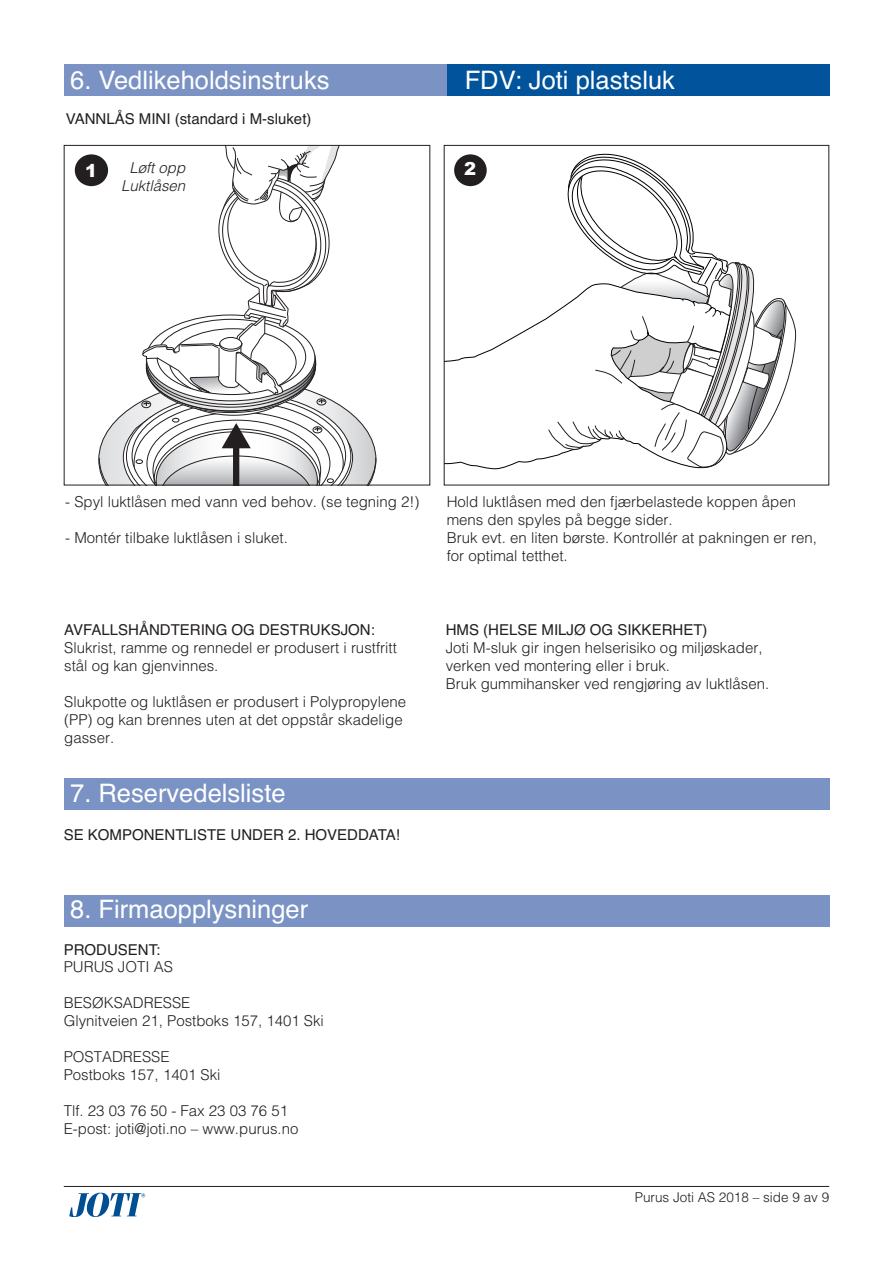
<style>
.page{position:relative;width:893px;height:1263px;background:#fff}
.page>*{position:absolute;margin:0;border:0;box-sizing:border-box;transform-origin:0 0}
.t1{font:25.5px "Helvetica";color:#fff}
.t2{font:900 18px "Arial";color:#fff}
.t3{font:300 15px/18px "Helvetica";color:#231f20}
.t4{font:15px "Helvetica";color:#231f20}
.t5{font:italic 300 15px/18px "Helvetica";color:#231f20;text-align:center}
.t6{font:300 13.5px "Helvetica";color:#231f20}
</style>
<div class="page">
<div style="left:64px;top:65px;width:383px;height:31px;background:#7a93c4"></div>
<div style="left:447px;top:65px;width:382px;height:31px;background:#01539b"></div>
<hr style="left:64px;top:1186px;width:765px;height:1px;background:#231f20">
<svg style="left:69px;top:1192px;width:76px;height:25px"></svg>
<div style="left:64px;top:895px;width:765px;height:32px;background:#7a93c4"></div>
<div style="left:64px;top:778px;width:765px;height:32px;background:#7a93c4"></div>
<svg style="left:98px;top:147px;width:279px;height:336px"></svg>
<svg style="left:446px;top:317px;width:259px;height:153px"></svg>
<svg style="left:548px;top:153px;width:248px;height:315px"></svg>
<div style="left:75px;top:154px;width:33px;height:32px;background:#231f20;border-radius:50%"></div>
<div style="left:454px;top:154px;width:33px;height:32px;background:#231f20;border-radius:50%"></div>
<h1 class="t1" style="left:70px;top:66px;width:261px">6. Vedlikeholdsinstruks</h1>
<h1 class="t1" style="left:465px;top:66px;width:212px">FDV: Joti plastsluk</h1>
<p class="t4" style="left:66px;top:110px;width:247px">VANNLÅS MINI (standard i M-sluket)</p>
<p class="t5" style="left:121px;top:157px;width:66px">Løft opp<br>Luktlåsen</p>
<p class="t2" style="left:85px;top:160px;width:14px">1</p>
<p class="t2" style="left:464px;top:159px;width:14px">2</p>
<p class="t3" style="left:65px;top:492px;width:356px">- Spyl luktlåsen med vann ved behov. (se tegning 2!)</p>
<p class="t3" style="left:65px;top:528px;width:224px">- Montér tilbake luktlåsen i sluket.</p>
<p class="t4" style="left:64px;top:621px;width:312px">AVFALLSHÅNDTERING OG DESTRUKSJON:</p>
<p class="t3" style="left:64px;top:637px;width:334px">Slukrist, ramme og rennedel er produsert i rustfritt stål og kan gjenvinnes.</p>
<p class="t3" style="left:64px;top:691px;width:343px">Slukpotte og luktlåsen er produsert i Polypropylene (PP) og kan brennes uten at det oppstår skadelige gasser.</p>
<h1 class="t1" style="left:70px;top:778px;width:217px">7. Reservedelsliste</h1>
<p class="t4" style="left:64px;top:826px;width:338px">SE KOMPONENTLISTE UNDER 2. HOVEDDATA!</p>
<h1 class="t1" style="left:70px;top:894px;width:240px">8. Firmaopplysninger</h1>
<p class="t4" style="left:64px;top:941px;width:98px">PRODUSENT:</p>
<p class="t3" style="left:64px;top:957px;width:111px">PURUS JOTI AS</p>
<p class="t3" style="left:64px;top:993px;width:262px">BESØKSADRESSE<br>Glynitveien 21, Postboks 157, 1401 Ski</p>
<p class="t3" style="left:64px;top:1047px;width:158px">POSTADRESSE<br>Postboks 157, 1401 Ski</p>
<p class="t3" style="left:64px;top:1101px;width:236px">Tlf. 23 03 76 50 - Fax 23 03 76 51<br>E-post: joti@joti.no – www.purus.no</p>
<p class="t3" style="left:447px;top:492px;width:372px">Hold luktlåsen med den fjærbelastede koppen åpen mens den spyles på begge sider.<br>Bruk evt. en liten børste. Kontrollér at pakningen er ren, for optimal tetthet.</p>
<p class="t4" style="left:446px;top:621px;width:263px">HMS (HELSE MILJØ OG SIKKERHET)</p>
<p class="t3" style="left:446px;top:637px;width:325px">Joti M-sluk gir ingen helserisiko og miljøskader, verken ved montering eller i bruk.<br>Bruk gummihansker ved rengjøring av luktlåsen.</p>
<p class="t6" style="left:635px;top:1186px;width:196px">Purus Joti AS 2018 – side 9 av 9</p>
</div>
